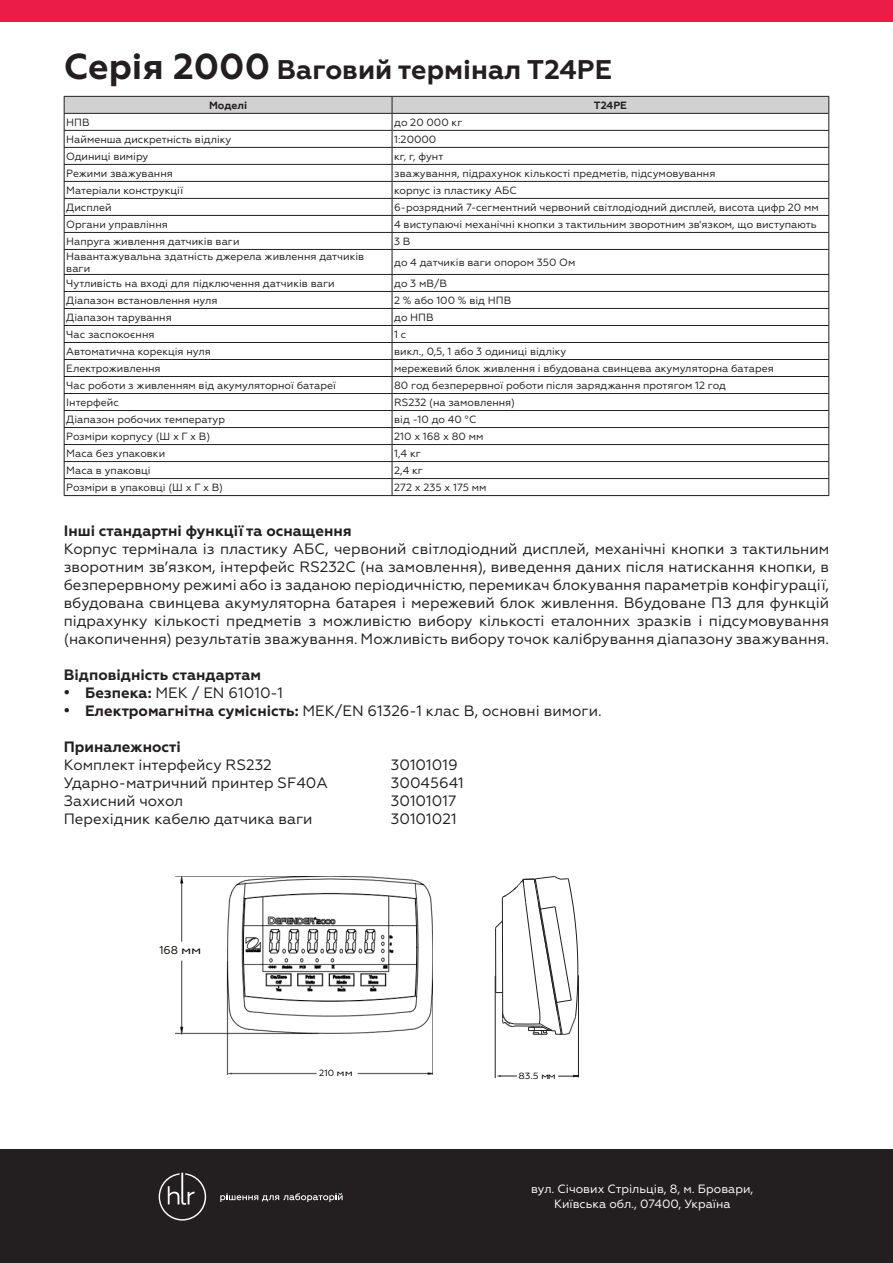
<style>
.page{position:relative;width:893px;height:1263px;background:#fff}
.page>*{position:absolute;margin:0;border:0;box-sizing:border-box;transform-origin:0 0}
.t1{font:700 27px "Geometria";color:#231f20}
.t2{font:15px/18px "Geometria";color:#231f20;text-align:justify}
.t3{font:700 15px "Geometria";color:#231f20}
.t4{font:12px/14.4px "Geometria";color:#fff;text-align:center}
.t5{font:11.25px "Geometria";color:#070604}
.t6{font:10.5px/12.6px "Geometria";color:#231f20}
.t7{font:700 10.5px "Geometria";color:#231f20}
.t8{font:9px "Geometria";color:#070604;scale:1.1 1}
.t9{font:9px "Geometria";color:#070604}
.s1{font-size:36px}
.s2{font-weight:700}
</style>
<div class="page">
<div style="left:0;top:1149px;width:893px;height:114px;background:#231f20"></div>
<svg style="left:159px;top:1173px;width:47px;height:47px"></svg>
<svg style="left:220px;top:1193px;width:123px;height:9px"></svg>
<div style="left:0;top:0;width:893px;height:21px;background:#eb1d46"></div>
<svg style="left:64px;top:96px;width:765px;height:399px"></svg>
<hr style="left:64px;top:495px;width:328px;height:1px;background:#231f20">
<hr style="left:392px;top:495px;width:437px;height:1px;background:#231f20">
<svg style="left:495px;top:876px;width:83px;height:159px"></svg>
<hr style="left:578px;top:975px;width:1px;height:102px;background:#231f20">
<svg style="left:496px;top:1075px;width:21px;height:2px"></svg>
<svg style="left:558px;top:1075px;width:20px;height:2px"></svg>
<hr style="left:495px;top:976px;width:1px;height:102px;background:#231f20">
<img style="left:175px;top:876px;width:257px;height:199px">
<h1 class="t1" style="left:64px;top:53px;width:550px"><span class="s1">Серія 2000</span> Ваговий термінал T24PE</h1>
<p class="t7" style="left:209px;top:99px;width:40px">Моделі</p>
<p class="t7" style="left:594px;top:99px;width:35px">T24PE</p>
<p class="t6" style="left:66px;top:116px;width:25px">НПВ</p>
<p class="t6" style="left:394px;top:116px;width:70px">до 20 000 кг</p>
<p class="t6" style="left:66px;top:133px;width:167px">Найменша дискретність відліку</p>
<p class="t6" style="left:394px;top:133px;width:44px">1:20000</p>
<p class="t6" style="left:66px;top:150px;width:84px">Одиниці виміру</p>
<p class="t6" style="left:394px;top:150px;width:51px">кг, г, фунт</p>
<p class="t6" style="left:66px;top:167px;width:108px">Режими зважування</p>
<p class="t6" style="left:394px;top:167px;width:323px">зважування, підрахунок кількості предметів, підсумовування</p>
<p class="t6" style="left:66px;top:184px;width:118px">Матеріали конструкції</p>
<p class="t6" style="left:394px;top:184px;width:124px">корпус із пластику АБС</p>
<p class="t6" style="left:66px;top:201px;width:47px">Дисплей</p>
<p class="t6" style="left:394px;top:201px;width:426px">6-розрядний 7-сегментний червоний світлодіодний дисплей, висота цифр 20 мм</p>
<p class="t6" style="left:66px;top:218px;width:103px">Органи управління</p>
<p class="t6" style="left:394px;top:218px;width:424px">4 виступаючі механічні кнопки з тактильним зворотним зв'язком, що виступають</p>
<p class="t6" style="left:66px;top:235px;width:175px">Напруга живлення датчиків ваги</p>
<p class="t6" style="left:394px;top:235px;width:18px">3 В</p>
<p class="t6" style="left:66px;top:250px;width:300px">Навантажувальна здатність джерела живлення датчиків ваги</p>
<p class="t6" style="left:394px;top:256px;width:183px">до 4 датчиків ваги опором 350 Ом</p>
<p class="t6" style="left:66px;top:277px;width:270px">Чутливість на вході для підключення датчиків ваги</p>
<p class="t6" style="left:394px;top:277px;width:54px">до 3 мВ/В</p>
<p class="t6" style="left:66px;top:294px;width:153px">Діапазон встановлення нуля</p>
<p class="t6" style="left:394px;top:294px;width:119px">2 % або 100 % від НПВ</p>
<p class="t6" style="left:66px;top:311px;width:107px">Діапазон тарування</p>
<p class="t6" style="left:394px;top:311px;width:41px">до НПВ</p>
<p class="t6" style="left:66px;top:328px;width:90px">Час заспокоєння</p>
<p class="t6" style="left:394px;top:328px;width:14px">1 с</p>
<p class="t6" style="left:66px;top:345px;width:146px">Автоматична корекція нуля</p>
<p class="t6" style="left:394px;top:345px;width:174px">викл., 0,5, 1 або 3 одиниці відліку</p>
<p class="t6" style="left:66px;top:362px;width:96px">Електроживлення</p>
<p class="t6" style="left:394px;top:362px;width:381px">мережевий блок живлення і вбудована свинцева акумуляторна батарея</p>
<p class="t6" style="left:66px;top:379px;width:271px">Час роботи з живленням від акумуляторної батареї</p>
<p class="t6" style="left:394px;top:379px;width:333px">80 год безперервної роботи після заряджання протягом 12 год</p>
<p class="t6" style="left:66px;top:396px;width:54px">Інтерфейс</p>
<p class="t6" style="left:394px;top:396px;width:122px">RS232 (на замовлення)</p>
<p class="t6" style="left:66px;top:413px;width:160px">Діапазон робочих температур</p>
<p class="t6" style="left:394px;top:413px;width:84px">від -10 до 40 °C</p>
<p class="t6" style="left:66px;top:430px;width:145px">Розміри корпусу (Ш x Г х В)</p>
<p class="t6" style="left:394px;top:430px;width:91px">210 x 168 x 80 мм</p>
<p class="t6" style="left:66px;top:447px;width:100px">Маса без упаковки</p>
<p class="t6" style="left:394px;top:447px;width:28px">1,4 кг</p>
<p class="t6" style="left:66px;top:464px;width:86px">Маса в упаковці</p>
<p class="t6" style="left:394px;top:464px;width:30px">2,4 кг</p>
<p class="t6" style="left:66px;top:481px;width:158px">Розміри в упаковці (Ш х Г х В)</p>
<p class="t6" style="left:394px;top:481px;width:94px">272 x 235 x 175 мм</p>
<h2 class="t3" style="left:64px;top:522px;width:289px">Інші стандартні функції та оснащення</h2>
<p class="t2" style="left:64px;top:540px;width:767px">Корпус термінала із пластику АБС, червоний світлодіодний дисплей, механічні кнопки з тактильним зворотним зв’язком, інтерфейс RS232C (на замовлення), виведення даних після натискання кнопки, в безперервному режимі або із заданою періодичністю, перемикач блокування параметрів конфігурації, вбудована свинцева акумуляторна батарея і мережевий блок живлення. Вбудоване ПЗ для функцій підрахунку кількості предметів з можливістю вибору кількості еталонних зразків і підсумовування (накопичення) результатів зважування. Можливість вибору точок калібрування діапазону зважування.</p>
<h2 class="t3" style="left:64px;top:666px;width:199px">Відповідність стандартам</h2>
<h2 class="t2" style="left:64px;top:684px;width:221px"><span class="s2">• Безпека:</span> МЕК / EN 61010-1</h2>
<h2 class="t2" style="left:64px;top:702px;width:539px"><span class="s2">• Електромагнітна сумісність:</span> МЕК/EN 61326-1 клас B, основні вимоги.</h2>
<h2 class="t3" style="left:64px;top:738px;width:119px">Приналежності</h2>
<h2 class="t2" style="left:64px;top:756px;width:210px">Комплект інтерфейсу RS232</h2>
<h2 class="t2" style="left:391px;top:756px;width:68px">30101019</h2>
<h2 class="t2" style="left:64px;top:774px;width:266px">Ударно-матричний принтер SF40A</h2>
<h2 class="t2" style="left:391px;top:774px;width:75px">30045641</h2>
<h2 class="t2" style="left:64px;top:792px;width:121px">Захисний чохол</h2>
<h2 class="t2" style="left:391px;top:792px;width:67px">30101017</h2>
<h2 class="t2" style="left:64px;top:810px;width:250px">Перехідник кабелю датчика ваги</h2>
<h2 class="t2" style="left:391px;top:810px;width:67px">30101021</h2>
<p class="t5" style="left:159px;top:944px;width:44px">168 мм</p>
<p class="t9" style="left:319px;top:1067px;width:35px">210 мм</p>
<p class="t8" style="left:518px;top:1071px;width:36px">83.5 мм</p>
<p class="t4" style="left:531px;top:1182px;width:224px">вул. Січових Стрільців, 8, м. Бровари,<br>Київська обл., 07400, Україна</p>
</div>
